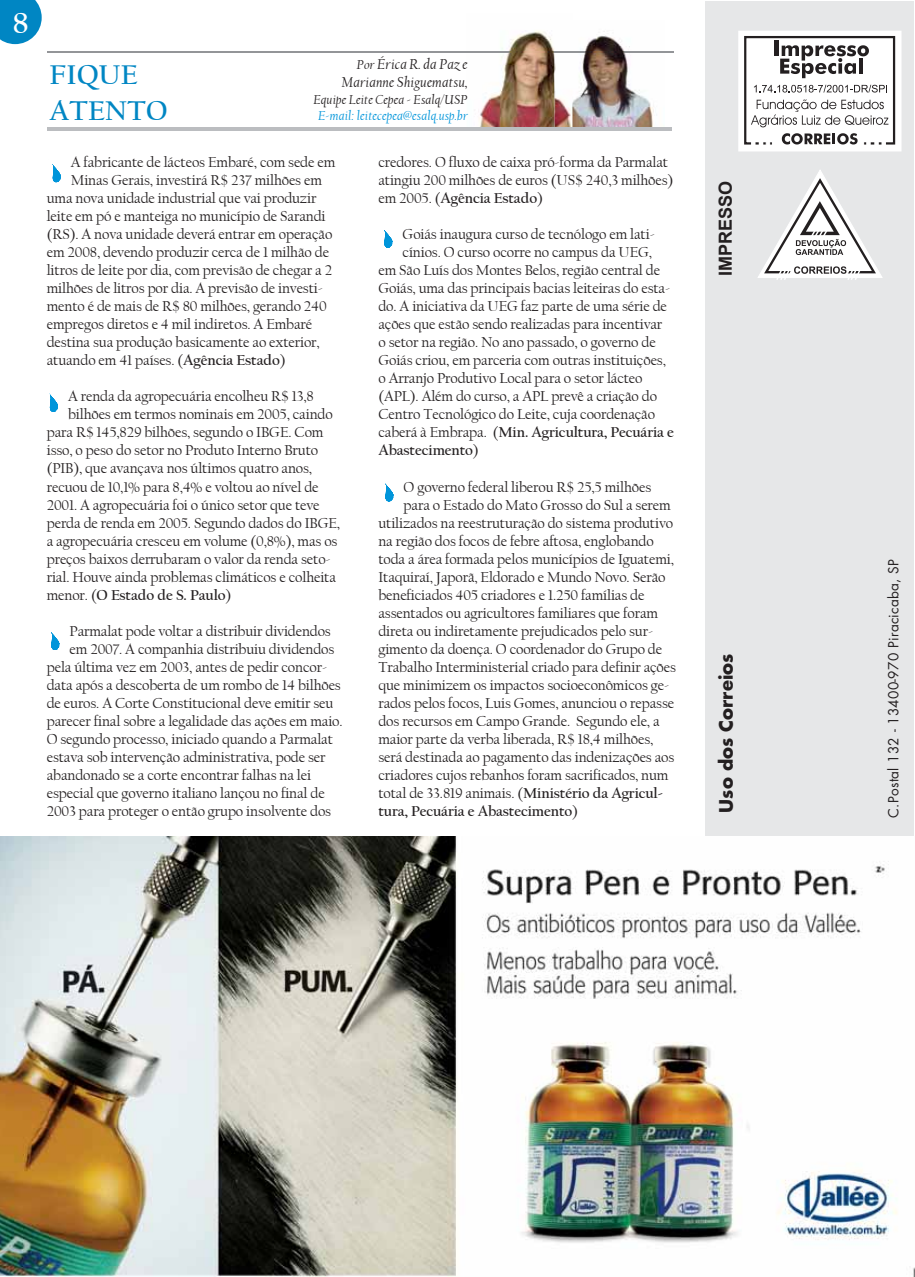
<style>
.page{position:relative;width:915px;height:1277px;background:#fff}
.page>*{position:absolute;margin:0;border:0;box-sizing:border-box;transform-origin:0 0}
.t1{font:700 30.6px "Californian FB";color:#fff}
.t2{font:700 28.35px/35.5px "Californian FB";letter-spacing:.01em;color:#0086c3}
.t3{font:700 18px "Futura";color:#231f20}
.t4{font:700 18px "Arial";color:#231f20}
.t5{font:15px/18px "Californian FB";letter-spacing:-.01em;color:#231f20}
.t6{font:700 15px "Californian FB";letter-spacing:-.01em;color:#231f20}
.t7{font:italic 15px/18px "Californian FB";letter-spacing:.01em;color:#231f20;text-align:right}
.t8{font:13.65px "Futura";letter-spacing:.02em;color:#231f20}
.t9{font:italic 13.5px "Californian FB";letter-spacing:.01em;color:#0095da}
.t10{font:italic 13.5px "Californian FB";letter-spacing:.01em;color:#231f20}
.s1{font-size:13.5px}
.s2{font-weight:700}
.s3{font-weight:400}
</style>
<div class="page">
<hr style="left:47px;top:51px;width:627px;height:2px;background:#939598">
<img style="left:572px;top:31px;width:93px;height:97px">
<img style="left:572px;top:51px;width:93px;height:2px">
<div style="left:706px;top:1px;width:208px;height:903px;background:#e6e7e8"></div>
<img style="left:0;top:837px;width:914px;height:439px">
<svg style="left:738px;top:31px;width:164px;height:120px;background:#d4d3d3"></svg>
<svg style="left:758px;top:170px;width:125px;height:110px"></svg>
<svg style="left:52px;top:164px;width:9px;height:19px"></svg>
<svg style="left:49px;top:393px;width:9px;height:19px"></svg>
<svg style="left:384px;top:230px;width:9px;height:18px"></svg>
<svg style="left:0;top:1px;width:42px;height:43px;background:#1e94ca"></svg>
<img style="left:467px;top:31px;width:105px;height:97px">
<img style="left:467px;top:51px;width:88px;height:2px">
<svg style="left:555px;top:51px;width:17px;height:2px"></svg>
<hr style="left:47px;top:128px;width:625px;height:3px;background:#bbbdc0">
<svg style="left:385px;top:483px;width:9px;height:19px"></svg>
<svg style="left:51px;top:632px;width:9px;height:18px"></svg>
<h1 class="t1" style="left:13px;top:10px;width:17px">8</h1>
<h2 class="t2" style="left:49px;top:59px;width:120px">FIQUE<br>ATENTO</h2>
<p class="t7" style="left:342px;top:56px;width:127px"><span class="s1">Por</span> Érica R. da Paz e<br>Marianne Shiguematsu,</p>
<p class="t10" style="left:313px;top:92px;width:156px">Equipe Leite Cepea - Esalq/USP</p>
<p class="t9" style="left:318px;top:108px;width:151px">E-mail: leitecepea@esalq.usp.br</p>
<p class="t5" style="left:71px;top:154px;width:266px">A fabricante de lácteos Embaré, com sede em</p>
<p class="t5" style="left:71px;top:172px;width:253px">Minas Gerais, investirá R$ 237 milhões em</p>
<p class="t5" style="left:47px;top:190px;width:271px">uma nova unidade industrial que vai produzir</p>
<p class="t5" style="left:47px;top:208px;width:280px">leite em pó e manteiga no município de Sarandi</p>
<p class="t5" style="left:47px;top:226px;width:287px">(RS). A nova unidade deverá entrar em operação</p>
<p class="t5" style="left:47px;top:244px;width:284px">em 2008, devendo produzir cerca de 1 milhão de</p>
<p class="t5" style="left:47px;top:262px;width:287px">litros de leite por dia, com previsão de chegar a 2</p>
<p class="t5" style="left:47px;top:280px;width:278px">milhões de litros por dia. A previsão de investi-</p>
<p class="t5" style="left:47px;top:298px;width:282px">mento é de mais de R$ 80 milhões, gerando 240</p>
<p class="t5" style="left:47px;top:316px;width:267px">empregos diretos e 4 mil indiretos. A Embaré</p>
<p class="t5" style="left:47px;top:334px;width:274px">destina sua produção basicamente ao exterior,</p>
<p class="t5" style="left:47px;top:352px;width:240px">atuando em 41 países. (<span class="s2">Agência Estado</span>)</p>
<p class="t5" style="left:68px;top:388px;width:247px">A renda da agropecuária encolheu R$ 13,8</p>
<p class="t5" style="left:68px;top:406px;width:266px">bilhões em termos nominais em 2005, caindo</p>
<p class="t5" style="left:47px;top:424px;width:278px">para R$ 145,829 bilhões, segundo o IBGE. Com</p>
<p class="t5" style="left:47px;top:442px;width:273px">isso, o peso do setor no Produto Interno Bruto</p>
<p class="t5" style="left:47px;top:460px;width:267px">(PIB), que avançava nos últimos quatro anos,</p>
<p class="t5" style="left:47px;top:478px;width:273px">recuou de 10,1% para 8,4% e voltou ao nível de</p>
<p class="t5" style="left:47px;top:496px;width:274px">2001. A agropecuária foi o único setor que teve</p>
<p class="t5" style="left:47px;top:514px;width:295px">perda de renda em 2005. Segundo dados do IBGE,</p>
<p class="t5" style="left:47px;top:532px;width:292px">a agropecuária cresceu em volume (0,8%), mas os</p>
<p class="t5" style="left:47px;top:550px;width:285px">preços baixos derrubaram o valor da renda seto-</p>
<p class="t5" style="left:47px;top:568px;width:291px">rial. Houve ainda problemas climáticos e colheita</p>
<p class="t6" style="left:47px;top:588px;width:186px"><span class="s3">menor. (</span>O Estado de S. Paulo<span class="s3">)</span></p>
<p class="t5" style="left:70px;top:622px;width:263px">Parmalat pode voltar a distribuir dividendos</p>
<p class="t5" style="left:70px;top:640px;width:266px">em 2007. A companhia distribuiu dividendos</p>
<p class="t5" style="left:47px;top:658px;width:282px">pela última vez em 2003, antes de pedir concor-</p>
<p class="t5" style="left:47px;top:676px;width:296px">data após a descoberta de um rombo de 14 bilhões</p>
<p class="t5" style="left:47px;top:694px;width:288px">de euros. A Corte Constitucional deve emitir seu</p>
<p class="t5" style="left:47px;top:712px;width:297px">parecer final sobre a legalidade das ações em maio.</p>
<p class="t5" style="left:47px;top:730px;width:288px">O segundo processo, iniciado quando a Parmalat</p>
<p class="t5" style="left:47px;top:748px;width:280px">estava sob intervenção administrativa, pode ser</p>
<p class="t5" style="left:47px;top:766px;width:266px">abandonado se a corte encontrar falhas na lei</p>
<p class="t5" style="left:47px;top:784px;width:280px">especial que governo italiano lançou no final de</p>
<p class="t5" style="left:47px;top:802px;width:286px">2003 para proteger o então grupo insolvente dos</p>
<p class="t5" style="left:378px;top:154px;width:296px">credores. O fluxo de caixa pró-forma da Parmalat atingiu 200 milhões de euros (US$ 240,3 milhões) em 2005. (<span class="s2">Agência Estado</span>)</p>
<p class="t5" style="left:403px;top:226px;width:254px">Goiás inaugura curso de tecnólogo em lati-</p>
<p class="t5" style="left:403px;top:244px;width:251px">cínios. O curso ocorre no campus da UEG,</p>
<p class="t5" style="left:378px;top:262px;width:283px">em São Luís dos Montes Belos, região central de</p>
<p class="t5" style="left:378px;top:280px;width:293px">Goiás, uma das principais bacias leiteiras do esta-</p>
<p class="t5" style="left:378px;top:298px;width:290px">do. A iniciativa da UEG faz parte de uma série de</p>
<p class="t5" style="left:378px;top:316px;width:285px">ações que estão sendo realizadas para incentivar</p>
<p class="t5" style="left:378px;top:334px;width:279px">o setor na região. No ano passado, o governo de</p>
<p class="t5" style="left:378px;top:352px;width:289px">Goiás criou, em parceria com outras instituições,</p>
<p class="t5" style="left:378px;top:370px;width:266px">o Arranjo Produtivo Local para o setor lácteo</p>
<p class="t5" style="left:378px;top:388px;width:280px">(APL). Além do curso, a APL prevê a criação do</p>
<p class="t5" style="left:378px;top:406px;width:278px">Centro Tecnológico do Leite, cuja coordenação</p>
<p class="t6" style="left:378px;top:426px;width:297px"><span class="s3">caberá à Embrapa. (</span>Min. Agricultura, Pecuária e</p>
<p class="t6" style="left:378px;top:444px;width:102px">Abastecimento<span class="s3">)</span></p>
<p class="t5" style="left:404px;top:478px;width:249px">O governo federal liberou R$ 25,5 milhões</p>
<p class="t5" style="left:404px;top:496px;width:269px">para o Estado do Mato Grosso do Sul a serem</p>
<p class="t5" style="left:378px;top:514px;width:296px">utilizados na reestruturação do sistema produtivo</p>
<p class="t5" style="left:378px;top:532px;width:277px">na região dos focos de febre aftosa, englobando</p>
<p class="t5" style="left:378px;top:550px;width:297px">toda a área formada pelos municípios de Iguatemi,</p>
<p class="t5" style="left:378px;top:568px;width:289px">Itaquiraí, Japorã, Eldorado e Mundo Novo. Serão</p>
<p class="t5" style="left:378px;top:586px;width:268px">beneficiados 405 criadores e 1.250 famílias de</p>
<p class="t5" style="left:378px;top:604px;width:281px">assentados ou agricultores familiares que foram</p>
<p class="t5" style="left:378px;top:622px;width:276px">direta ou indiretamente prejudicados pelo sur-</p>
<p class="t5" style="left:378px;top:640px;width:285px">gimento da doença. O coordenador do Grupo de</p>
<p class="t5" style="left:378px;top:658px;width:299px">Trabalho Interministerial criado para definir ações</p>
<p class="t5" style="left:378px;top:676px;width:292px">que minimizem os impactos socioeconômicos ge-</p>
<p class="t5" style="left:378px;top:694px;width:297px">rados pelos focos, Luis Gomes, anunciou o repasse</p>
<p class="t5" style="left:378px;top:712px;width:283px">dos recursos em Campo Grande. Segundo ele, a</p>
<p class="t5" style="left:378px;top:730px;width:276px">maior parte da verba liberada, R$ 18,4 milhões,</p>
<p class="t5" style="left:378px;top:748px;width:298px">será destinada ao pagamento das indenizações aos</p>
<p class="t5" style="left:378px;top:766px;width:292px">criadores cujos rebanhos foram sacrificados, num</p>
<p class="t5" style="left:378px;top:784px;width:287px">total de 33.819 animais. (<span class="s2">Ministério da Agricul-</span></p>
<p class="t6" style="left:378px;top:804px;width:201px">tura, Pecuária e Abastecimento<span class="s3">)</span></p>
<p class="t4" style="left:715px;top:275px;width:97px;rotate:-90deg">IMPRESSO</p>
<p class="t3" style="left:718px;top:812px;width:160px;rotate:-90deg">Uso dos Correios</p>
<p class="t8" style="left:887px;top:817px;width:260px;rotate:-90deg">C.Postal 132 - 13400-970 Piracicaba, SP</p>
</div>
